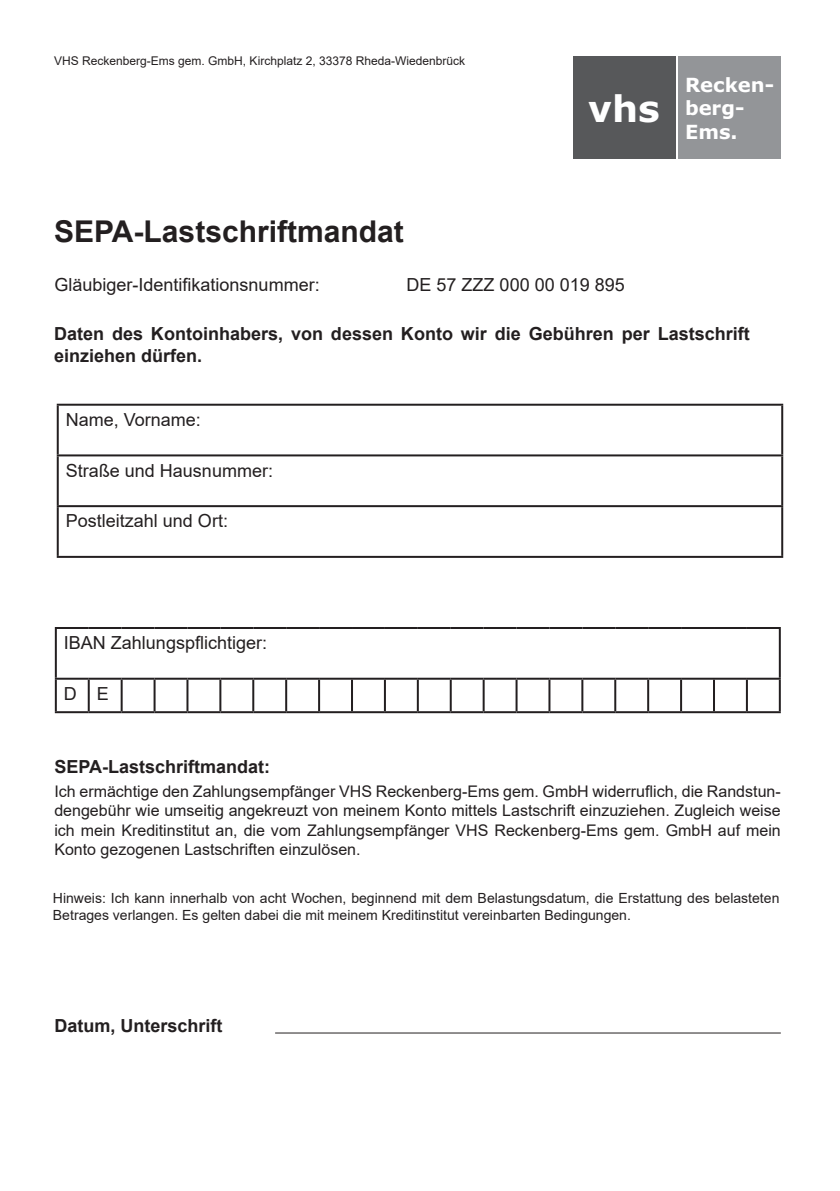
<style>
.page{position:relative;width:840px;height:1191px;background:#fff}
.page>*{position:absolute;margin:0;border:0;box-sizing:border-box;transform-origin:0 0}
.t1{font:700 36.6px "Verdana";color:#fff}
.t2{font:700 30px "Arial";color:#231f20}
.t3{font:700 19.6px/23.4px "Verdana";color:#fff}
.t4{font:18px "Arial";color:#231f20}
.t5{font:700 18px/21.6px "Arial";color:#231f20}
.t6{font:16px/19.2px "Arial";color:#231f20;text-align:justify}
.t7{font:14px/16.8px "Arial";color:#231f20}
.t8{font:12px "Arial";color:#231f20}
</style>
<div class="page">
<hr style="left:275px;top:1032px;width:505px;height:1px;background:#231f20">
<hr style="left:57px;top:404px;width:725px;height:2px;background:#231f20">
<hr style="left:57px;top:406px;width:2px;height:48px;background:#231f20">
<hr style="left:780px;top:406px;width:2px;height:48px;background:#231f20">
<hr style="left:57px;top:454px;width:725px;height:2px;background:#231f20">
<hr style="left:57px;top:456px;width:2px;height:49px;background:#231f20">
<hr style="left:780px;top:456px;width:2px;height:49px;background:#231f20">
<hr style="left:57px;top:505px;width:725px;height:2px;background:#231f20">
<hr style="left:57px;top:507px;width:2px;height:49px;background:#231f20">
<hr style="left:780px;top:507px;width:2px;height:49px;background:#231f20">
<hr style="left:57px;top:556px;width:725px;height:2px;background:#231f20">
<hr style="left:55px;top:627px;width:34px;height:2px;background:#231f20">
<hr style="left:55px;top:629px;width:2px;height:48px;background:#231f20">
<hr style="left:89px;top:627px;width:33px;height:2px;background:#231f20">
<hr style="left:122px;top:627px;width:32px;height:2px;background:#231f20">
<hr style="left:154px;top:627px;width:33px;height:2px;background:#231f20">
<hr style="left:187px;top:627px;width:33px;height:2px;background:#231f20">
<hr style="left:220px;top:627px;width:33px;height:2px;background:#231f20">
<hr style="left:253px;top:627px;width:33px;height:2px;background:#231f20">
<hr style="left:286px;top:627px;width:33px;height:2px;background:#231f20">
<hr style="left:319px;top:627px;width:33px;height:2px;background:#231f20">
<hr style="left:352px;top:627px;width:32px;height:2px;background:#231f20">
<hr style="left:384px;top:627px;width:33px;height:2px;background:#231f20">
<hr style="left:417px;top:627px;width:33px;height:2px;background:#231f20">
<hr style="left:450px;top:627px;width:33px;height:2px;background:#231f20">
<hr style="left:483px;top:627px;width:33px;height:2px;background:#231f20">
<hr style="left:516px;top:627px;width:33px;height:2px;background:#231f20">
<hr style="left:549px;top:627px;width:33px;height:2px;background:#231f20">
<hr style="left:582px;top:627px;width:33px;height:2px;background:#231f20">
<hr style="left:615px;top:627px;width:32px;height:2px;background:#231f20">
<hr style="left:647px;top:627px;width:33px;height:2px;background:#231f20">
<hr style="left:680px;top:627px;width:33px;height:2px;background:#231f20">
<hr style="left:713px;top:627px;width:33px;height:2px;background:#231f20">
<hr style="left:746px;top:627px;width:34px;height:2px;background:#231f20">
<hr style="left:778px;top:629px;width:2px;height:48px;background:#231f20">
<hr style="left:55px;top:677px;width:34px;height:2px;background:#231f20">
<hr style="left:55px;top:679px;width:2px;height:32px;background:#231f20">
<hr style="left:89px;top:677px;width:33px;height:2px;background:#231f20">
<hr style="left:88px;top:679px;width:2px;height:32px;background:#231f20">
<hr style="left:122px;top:677px;width:32px;height:2px;background:#231f20">
<hr style="left:121px;top:679px;width:2px;height:32px;background:#231f20">
<hr style="left:154px;top:677px;width:33px;height:2px;background:#231f20">
<hr style="left:153px;top:679px;width:2px;height:32px;background:#231f20">
<hr style="left:187px;top:677px;width:33px;height:2px;background:#231f20">
<hr style="left:186px;top:679px;width:2px;height:32px;background:#231f20">
<hr style="left:220px;top:677px;width:33px;height:2px;background:#231f20">
<hr style="left:219px;top:679px;width:2px;height:32px;background:#231f20">
<hr style="left:253px;top:677px;width:33px;height:2px;background:#231f20">
<hr style="left:252px;top:679px;width:2px;height:32px;background:#231f20">
<hr style="left:286px;top:677px;width:33px;height:2px;background:#231f20">
<hr style="left:285px;top:679px;width:2px;height:32px;background:#231f20">
<hr style="left:319px;top:677px;width:33px;height:2px;background:#231f20">
<hr style="left:318px;top:679px;width:2px;height:32px;background:#231f20">
<hr style="left:352px;top:677px;width:32px;height:2px;background:#231f20">
<hr style="left:351px;top:679px;width:2px;height:32px;background:#231f20">
<hr style="left:384px;top:677px;width:33px;height:2px;background:#231f20">
<hr style="left:383px;top:679px;width:2px;height:32px;background:#231f20">
<hr style="left:417px;top:677px;width:33px;height:2px;background:#231f20">
<hr style="left:416px;top:679px;width:2px;height:32px;background:#231f20">
<hr style="left:450px;top:677px;width:33px;height:2px;background:#231f20">
<hr style="left:449px;top:679px;width:2px;height:32px;background:#231f20">
<hr style="left:483px;top:677px;width:33px;height:2px;background:#231f20">
<hr style="left:482px;top:679px;width:2px;height:32px;background:#231f20">
<hr style="left:516px;top:677px;width:33px;height:2px;background:#231f20">
<hr style="left:515px;top:679px;width:2px;height:32px;background:#231f20">
<hr style="left:549px;top:677px;width:33px;height:2px;background:#231f20">
<hr style="left:548px;top:679px;width:2px;height:32px;background:#231f20">
<hr style="left:582px;top:677px;width:33px;height:2px;background:#231f20">
<hr style="left:581px;top:679px;width:2px;height:32px;background:#231f20">
<hr style="left:615px;top:677px;width:32px;height:2px;background:#231f20">
<hr style="left:614px;top:679px;width:2px;height:32px;background:#231f20">
<hr style="left:647px;top:677px;width:33px;height:2px;background:#231f20">
<hr style="left:646px;top:679px;width:2px;height:32px;background:#231f20">
<hr style="left:680px;top:677px;width:33px;height:2px;background:#231f20">
<hr style="left:679px;top:679px;width:2px;height:32px;background:#231f20">
<hr style="left:713px;top:677px;width:33px;height:2px;background:#231f20">
<hr style="left:712px;top:679px;width:2px;height:32px;background:#231f20">
<hr style="left:746px;top:677px;width:34px;height:2px;background:#231f20">
<hr style="left:745px;top:679px;width:2px;height:32px;background:#231f20">
<hr style="left:778px;top:679px;width:2px;height:32px;background:#231f20">
<hr style="left:55px;top:711px;width:34px;height:2px;background:#231f20">
<hr style="left:89px;top:711px;width:33px;height:2px;background:#231f20">
<hr style="left:122px;top:711px;width:32px;height:2px;background:#231f20">
<hr style="left:154px;top:711px;width:33px;height:2px;background:#231f20">
<hr style="left:187px;top:711px;width:33px;height:2px;background:#231f20">
<hr style="left:220px;top:711px;width:33px;height:2px;background:#231f20">
<hr style="left:253px;top:711px;width:33px;height:2px;background:#231f20">
<hr style="left:286px;top:711px;width:33px;height:2px;background:#231f20">
<hr style="left:319px;top:711px;width:33px;height:2px;background:#231f20">
<hr style="left:352px;top:711px;width:32px;height:2px;background:#231f20">
<hr style="left:384px;top:711px;width:33px;height:2px;background:#231f20">
<hr style="left:417px;top:711px;width:33px;height:2px;background:#231f20">
<hr style="left:450px;top:711px;width:33px;height:2px;background:#231f20">
<hr style="left:483px;top:711px;width:33px;height:2px;background:#231f20">
<hr style="left:516px;top:711px;width:33px;height:2px;background:#231f20">
<hr style="left:549px;top:711px;width:33px;height:2px;background:#231f20">
<hr style="left:582px;top:711px;width:33px;height:2px;background:#231f20">
<hr style="left:615px;top:711px;width:32px;height:2px;background:#231f20">
<hr style="left:647px;top:711px;width:33px;height:2px;background:#231f20">
<hr style="left:680px;top:711px;width:33px;height:2px;background:#231f20">
<hr style="left:713px;top:711px;width:33px;height:2px;background:#231f20">
<hr style="left:746px;top:711px;width:34px;height:2px;background:#231f20">
<div style="left:572px;top:57px;width:102px;height:102px;background:#57585a"></div>
<div style="left:678px;top:57px;width:102px;height:102px;background:#939598"></div>
<p class="t8" style="left:54px;top:53px;width:412px">VHS Reckenberg-Ems gem. GmbH, Kirchplatz 2, 33378 Rheda-Wiedenbrück</p>
<p class="t1" style="left:588px;top:82px;width:73px">vhs</p>
<p class="t3" style="left:684px;top:72px;width:91px">Recken&shy;berg-<br>Ems.</p>
<p class="t2" style="left:54px;top:210px;width:351px">SEPA-Lastschriftmandat</p>
<p class="t4" style="left:54px;top:272px;width:267px">Gläubiger-Identifikationsnummer:</p>
<p class="t4" style="left:406px;top:272px;width:220px">DE 57 ZZZ 000 00 019 895</p>
<p class="t5" style="left:54px;top:323px;width:697px">Daten des Kontoinhabers, von dessen Konto wir die Gebühren per Lastschrift einziehen dürfen.</p>
<p class="t4" style="left:66px;top:407px;width:137px">Name, Vorname:</p>
<p class="t4" style="left:66px;top:458px;width:209px">Straße und Hausnummer:</p>
<p class="t4" style="left:66px;top:508px;width:164px">Postleitzahl und Ort:</p>
<p class="t4" style="left:64px;top:630px;width:205px">IBAN Zahlungspflichtiger:</p>
<p class="t4" style="left:64px;top:681px;width:14px">D</p>
<p class="t4" style="left:97px;top:681px;width:14px">E</p>
<p class="t5" style="left:54px;top:756px;width:217px">SEPA-Lastschriftmandat:</p>
<p class="t6" style="left:54px;top:781px;width:727px">Ich ermächtige den Zahlungsempfänger VHS Reckenberg-Ems gem. GmbH widerruflich, die Randstun&shy;dengebühr wie umseitig angekreuzt von meinem Konto mittels Lastschrift einzuziehen. Zugleich weise ich mein Kreditinstitut an, die vom Zahlungsempfänger VHS Reckenberg-Ems gem. GmbH auf mein Konto gezogenen Lastschriften einzulösen.</p>
<p class="t7" style="left:53px;top:890px;width:727px">Hinweis: Ich kann innerhalb von acht Wochen, beginnend mit dem Belastungsdatum, die Erstattung des belasteten<br>Betrages verlangen. Es gelten dabei die mit meinem Kreditinstitut vereinbarten Bedingungen.</p>
<p class="t5" style="left:54px;top:1015px;width:170px">Datum, Unterschrift</p>
</div>
